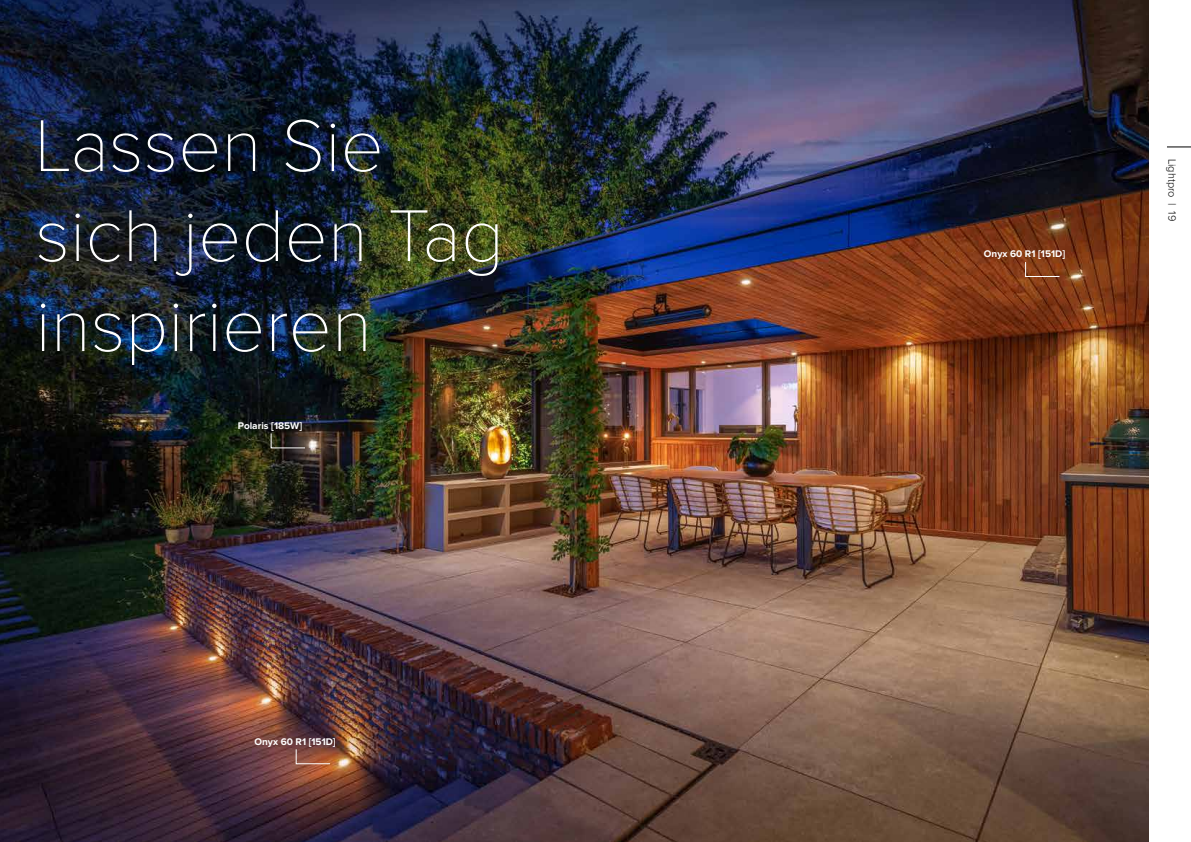
<style>
.page{position:relative;width:1191px;height:842px;background:#fff}
.page>*{position:absolute;margin:0;border:0;box-sizing:border-box;transform-origin:0 0}
.t1{font:100 76px/90px "Proxima Nova";color:#fff}
.t2{font:300 11px "Proxima Nova";color:#000}
.t3{font:700 10px "Proxima Nova";color:#fff}
</style>
<div class="page">
<img style="left:0;top:0;width:1148px;height:842px">
<svg style="left:1167px;top:147px;width:24px;height:1px"></svg>
<svg style="left:296px;top:749px;width:34px;height:15px"></svg>
<svg style="left:271px;top:433px;width:34px;height:15px"></svg>
<svg style="left:1025px;top:262px;width:35px;height:15px"></svg>
<h1 class="t1" style="left:35px;top:104px;width:470px">Lassen Sie sich jeden Tag inspirieren</h1>
<p class="t3" style="left:238px;top:420px;width:66px">Polaris [185W]</p>
<p class="t3" style="left:254px;top:736px;width:83px">Onyx 60 R1 [151D]</p>
<p class="t3" style="left:984px;top:248px;width:83px">Onyx 60 R1 [151D]</p>
<p class="t2" style="left:1177px;top:159px;width:64px;rotate:90deg">Lightpro | 19</p>
</div>
